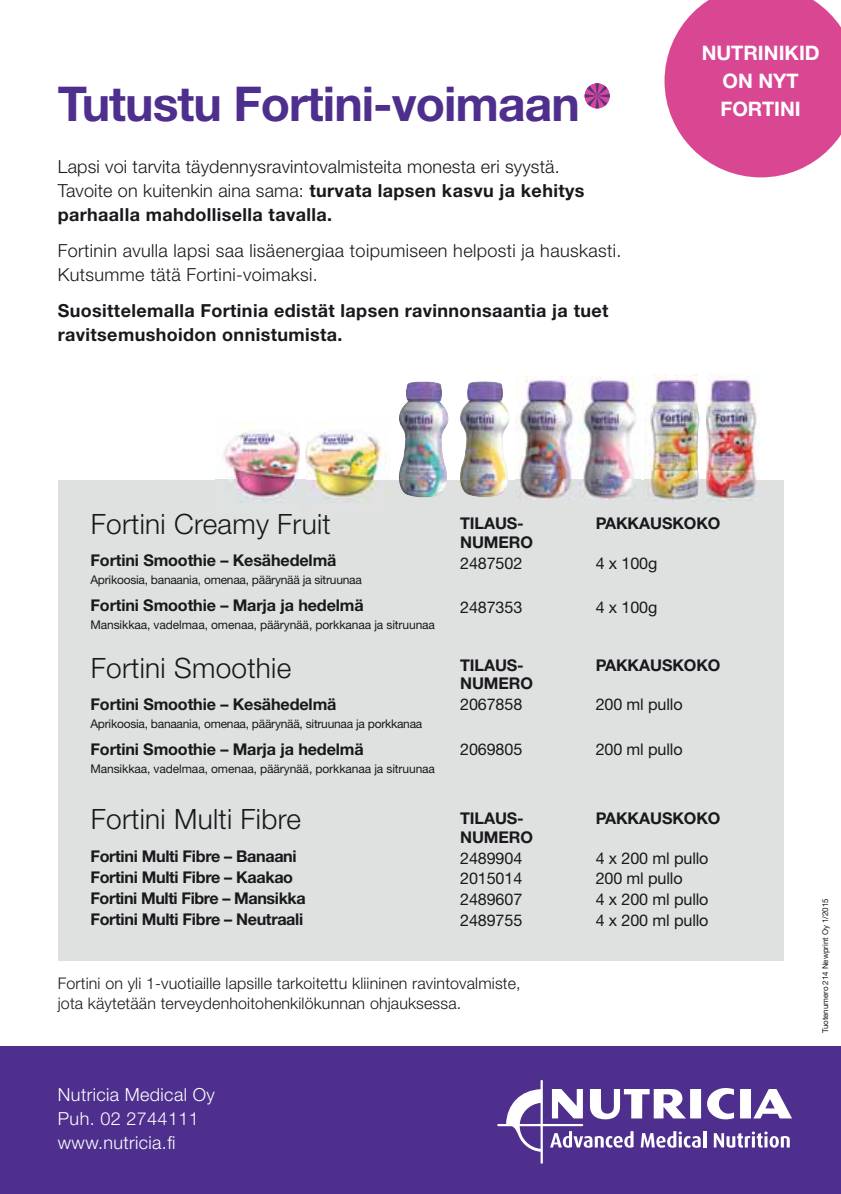
<style>
.page{position:relative;width:841px;height:1194px;background:#fff}
.page>*{position:absolute;margin:0;border:0;box-sizing:border-box;transform-origin:0 0}
.t1{font:700 48px "Helvetica Neue LT Std";letter-spacing:-.02em;color:#4e2f8d}
.t2{font:300 28px "Helvetica Neue LT Std";letter-spacing:.01em;color:#19181c}
.t3{font:700 20px/28px "Helvetica Neue LT Std";color:#fff;text-align:center}
.t4{font:300 18px/24px "Helvetica Neue LT Std";letter-spacing:.02em;color:#19181c}
.t5{font:700 18px/24px "Helvetica Neue LT Std";letter-spacing:.02em;color:#19181c}
.t6{font:300 18px/24px "Helvetica Neue LT Std";letter-spacing:.02em;color:#fff}
.t7{font:700 16.2px/20.8px "Helvetica Neue LT Std";letter-spacing:-.01em;color:#19181c}
.t8{font:16.2px/20.8px "Helvetica Neue LT Std";letter-spacing:-.01em;color:#19181c;text-align:justify}
.t9{font:300 16px/20px "Helvetica Neue LT Std";letter-spacing:.01em;color:#19181c}
.t10{font:12px "Helvetica Neue LT Std";letter-spacing:-.01em;color:#19181c}
.t11{font:8px "Helvetica Neue LT Std";letter-spacing:-.01em;color:#19181c}
.s1{font-weight:700}
</style>
<div class="page">
<div style="left:0;top:1046px;width:841px;height:148px;background:#4e2f8d"></div>
<div style="left:740px;top:1089px;width:11px;height:29px;background:#fff"></div>
<svg style="left:707px;top:1088px;width:27px;height:31px"></svg>
<hr style="left:703px;top:1131px;width:3px;height:16px;background:#fff">
<svg style="left:714px;top:1131px;width:76px;height:16px"></svg>
<svg style="left:497px;top:1079px;width:204px;height:84px"></svg>
<svg style="left:753px;top:1089px;width:39px;height:29px"></svg>
<svg style="left:664px;top:0;width:177px;height:177px;background:#de61a1"></svg>
<div style="left:58px;top:480px;width:725px;height:480px;background:#dfe1e1"></div>
<svg style="left:585px;top:83px;width:25px;height:25px"></svg>
<img style="left:399px;top:381px;width:50px;height:99px">
<img style="left:399px;top:480px;width:48px;height:17px">
<img style="left:579px;top:376px;width:61px;height:123px">
<img style="left:516px;top:376px;width:61px;height:123px">
<img style="left:460px;top:381px;width:49px;height:99px">
<img style="left:460px;top:480px;width:48px;height:17px">
<img style="left:644px;top:374px;width:116px;height:128px">
<img style="left:698px;top:374px;width:8px;height:128px">
<img style="left:216px;top:422px;width:174px;height:80px">
<img style="left:300px;top:422px;width:6px;height:80px">
<h1 class="t1" style="left:58px;top:87px;width:523px">Tutustu Fortini-voimaan</h1>
<p class="t4" style="left:58px;top:157px;width:528px">Lapsi voi tarvita täydennysravintovalmisteita monesta eri syystä.<br>Tavoite on kuitenkin aina sama: <span class="s1">turvata lapsen kasvu ja kehitys parhaalla mahdollisella tavalla.</span></p>
<p class="t4" style="left:58px;top:241px;width:565px">Fortinin avulla lapsi saa lisäenergiaa toipumiseen helposti ja hauskasti.<br>Kutsumme tätä Fortini-voimaksi.</p>
<p class="t5" style="left:58px;top:301px;width:552px">Suosittelemalla Fortinia edistät lapsen ravinnonsaantia ja tuet ravitsemushoidon onnistumista.</p>
<p class="t3" style="left:702px;top:41px;width:120px">NUTRINIKID<br>ON NYT<br>FORTINI</p>
<h2 class="t2" style="left:91px;top:514px;width:241px">Fortini Creamy Fruit</h2>
<p class="t7" style="left:460px;top:516px;width:74px;line-height:18.4px">TILAUS-<br>NUMERO</p>
<p class="t8" style="left:460px;top:554px;width:64px">2487502</p>
<p class="t8" style="left:460px;top:599px;width:64px">2487353</p>
<p class="t7" style="left:90px;top:552px;width:248px">Fortini Smoothie – Kesähedelmä</p>
<p class="t10" style="left:90px;top:576px;width:273px">Aprikoosia, banaania, omenaa, päärynää ja sitruunaa</p>
<p class="t7" style="left:90px;top:596px;width:275px">Fortini Smoothie – Marja ja hedelmä</p>
<p class="t10" style="left:90px;top:620px;width:346px">Mansikkaa, vadelmaa, omenaa, päärynää, porkkanaa ja sitruunaa</p>
<h2 class="t2" style="left:91px;top:658px;width:202px">Fortini Smoothie</h2>
<p class="t7" style="left:460px;top:657px;width:74px;line-height:18.4px">TILAUS-<br>NUMERO</p>
<p class="t8" style="left:460px;top:696px;width:64px">2067858</p>
<p class="t8" style="left:460px;top:740px;width:64px">2069805</p>
<p class="t7" style="left:90px;top:696px;width:248px">Fortini Smoothie – Kesähedelmä</p>
<p class="t10" style="left:90px;top:719px;width:333px">Aprikoosia, banaania, omenaa, päärynää, sitruunaa ja porkkanaa</p>
<p class="t7" style="left:90px;top:740px;width:275px">Fortini Smoothie – Marja ja hedelmä</p>
<p class="t10" style="left:90px;top:764px;width:346px">Mansikkaa, vadelmaa, omenaa, päärynää, porkkanaa ja sitruunaa</p>
<h2 class="t2" style="left:91px;top:809px;width:211px">Fortini Multi Fibre</h2>
<p class="t7" style="left:460px;top:811px;width:74px;line-height:18.4px">TILAUS-<br>NUMERO</p>
<p class="t8" style="left:460px;top:849px;width:64px">2489904<br>2015014<br>2489607<br>2489755</p>
<p class="t7" style="left:90px;top:848px;width:217px">Fortini Multi Fibre – Banaani<br>Fortini Multi Fibre – Kaakao<br>Fortini Multi Fibre – Mansikka<br>Fortini Multi Fibre – Neutraali</p>
<p class="t9" style="left:58px;top:975px;width:464px">Fortini on yli 1-vuotiaille lapsille tarkoitettu kliininen ravintovalmiste, jota käytetään terveydenhoitohenkilökunnan ohjauksessa.</p>
<p class="t6" style="left:58px;top:1084px;width:158px">Nutricia Medical Oy<br>Puh. 02 2744111 www.nutricia.fi</p>
<p class="t7" style="left:596px;top:515px;width:126px">PAKKAUSKOKO</p>
<p class="t8" style="left:596px;top:554px;width:63px">4 x 100g</p>
<p class="t8" style="left:596px;top:599px;width:63px">4 x 100g</p>
<p class="t7" style="left:596px;top:656px;width:126px">PAKKAUSKOKO</p>
<p class="t8" style="left:596px;top:696px;width:89px">200 ml pullo</p>
<p class="t8" style="left:596px;top:740px;width:89px">200 ml pullo</p>
<p class="t7" style="left:596px;top:810px;width:126px">PAKKAUSKOKO</p>
<p class="t8" style="left:596px;top:849px;width:114px;text-align:left">4 x 200 ml pullo<br>200 ml pullo<br>4 x 200 ml pullo<br>4 x 200 ml pullo</p>
<p class="t11" style="left:822px;top:1033px;width:136px;rotate:-90deg">Tuotenumero 214 Newprint Oy 1/2015</p>
</div>
